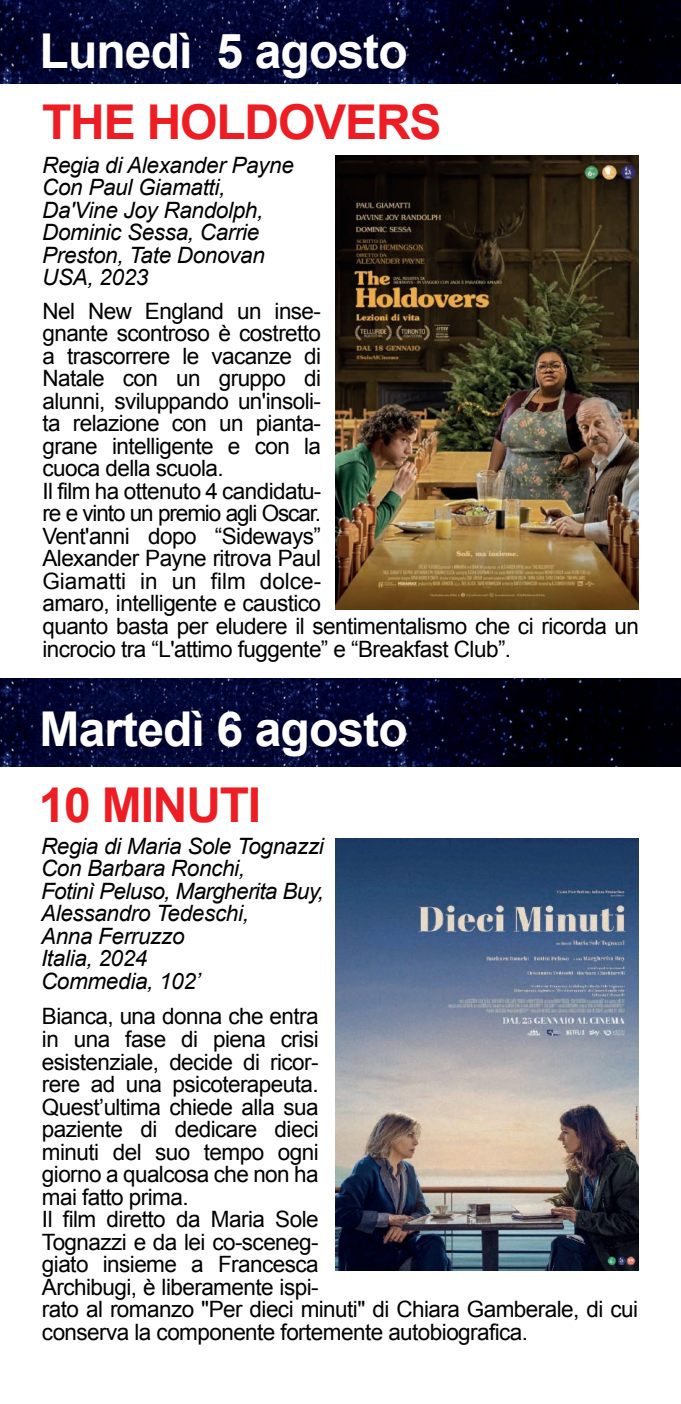
<style>
.page{position:relative;width:681px;height:1404px;background:#fff}
.page>*{position:absolute;margin:0;border:0;box-sizing:border-box;transform-origin:0 0}
.t1{font:700 48px "Arial";letter-spacing:-.02em;color:#fff}
.t2{font:700 48px "Arial";letter-spacing:-.025em;color:#ee1d23}
.t3{font:22.5px/22.5px "Arial";letter-spacing:-.025em;color:#000}
.t4{font:italic 22.5px/22.5px "Arial";letter-spacing:-.015em;color:#000}
</style>
<div class="page">
<img style="left:335px;top:838px;width:303px;height:432px">
<img style="left:335px;top:155px;width:303px;height:454px">
<img style="left:0;top:0;width:680px;height:83px">
<img style="left:0;top:678px;width:680px;height:88px">
<h1 class="t1" style="left:40px;top:19px;width:369px">Lunedì 5 agosto</h1>
<h1 class="t2" style="left:42px;top:90px;width:400px">THE HOLDOVERS</h1>
<p class="t4" style="left:42px;top:154px;width:253px">Regia di Alexander Payne<br>Con Paul Giamatti,<br>Da'Vine Joy Randolph,<br>Dominic Sessa, Carrie<br>Preston, Tate Donovan<br>USA, 2023</p>
<p class="t3" style="left:42px;top:300px;width:598px">Nel New England un inse-<br>gnante scontroso è costretto<br>a trascorrere le vacanze di<br>Natale con un gruppo di<br>alunni, sviluppando un'insoli-<br>ta relazione con un pianta-<br>grane intelligente e con la<br>cuoca della scuola.<br>Il film ha ottenuto 4 candidatu-<br>re e vinto un premio agli Oscar.<br>Vent'anni dopo “Sideways”<br>Alexander Payne ritrova Paul<br>Giamatti in un film dolce-<br>amaro, intelligente e caustico<br>quanto basta per eludere il sentimentalismo che ci ricorda un incrocio tra “L'attimo fuggente” e “Breakfast Club”.</p>
<h1 class="t1" style="left:40px;top:697px;width:369px">Martedì 6 agosto</h1>
<h1 class="t2" style="left:39px;top:773px;width:224px">10 MINUTI</h1>
<p class="t4" style="left:41px;top:834px;width:284px">Regia di Maria Sole Tognazzi<br>Con Barbara Ronchi,<br>Fotinì Peluso, Margherita Buy,<br>Alessandro Tedeschi,<br>Anna Ferruzzo<br>Italia, 2024<br>Commedia, 102’</p>
<p class="t3" style="left:42px;top:1005px;width:597px">Bianca, una donna che entra<br>in una fase di piena crisi<br>esistenziale, decide di ricor-<br>rere ad una psicoterapeuta.<br>Quest’ultima chiede alla sua<br>paziente di dedicare dieci<br>minuti del suo tempo ogni<br>giorno a qualcosa che non ha<br>mai fatto prima.<br>Il film diretto da Maria Sole<br>Tognazzi e da lei co-sceneg-<br>giato insieme a Francesca<br>Archibugi, è liberamente ispi-<br>rato al romanzo "Per dieci minuti" di Chiara Gamberale, di cui conserva la componente fortemente autobiografica.</p>
</div>
